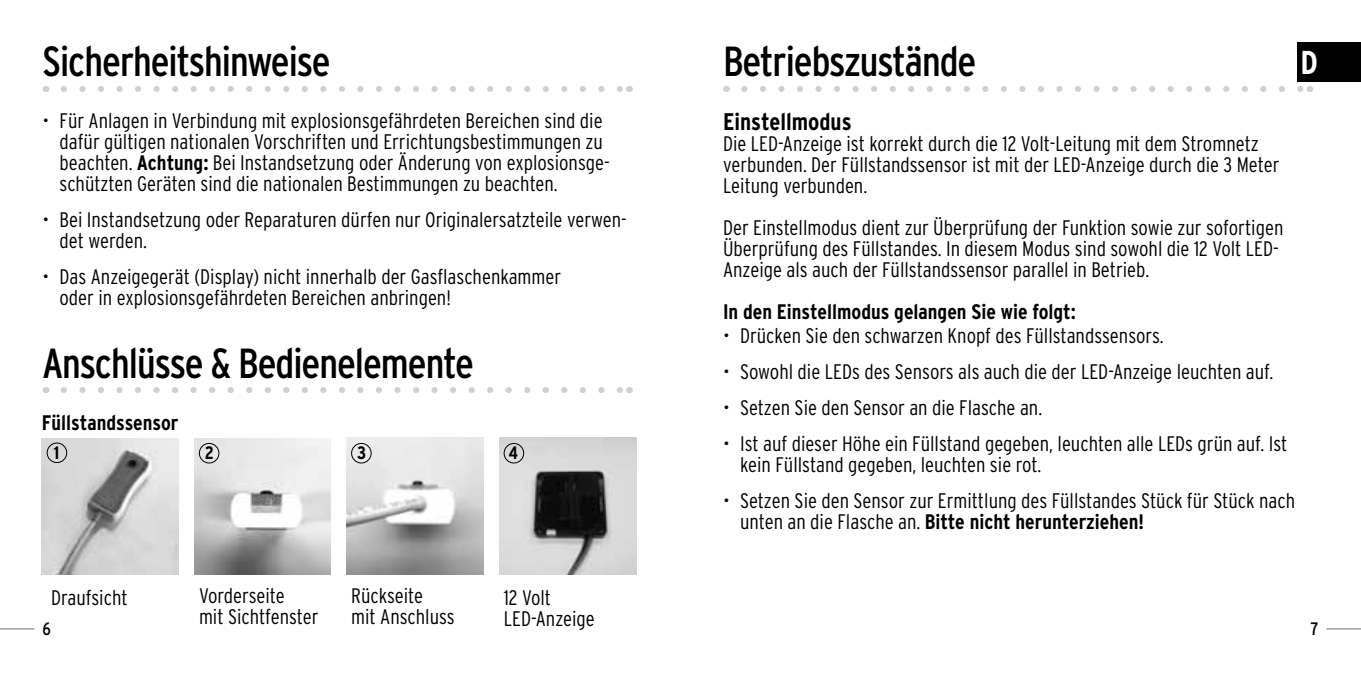
<style>
.page{position:relative;width:1361px;height:681px;background:#fff}
.page>*{position:absolute;margin:0;border:0;box-sizing:border-box;transform-origin:0 0}
.t1{font:condensed 42px "Interstate";letter-spacing:-.025em;color:#000}
.t2{font:700 condensed 33px "Interstate";color:#fff}
.t3{font:700 condensed 24px "Interstate";color:#000}
.t4{font:300 condensed 21px/21px "Interstate";color:#000}
.t5{font:700 condensed 21px "Interstate";color:#000}
.t6{font:700 condensed 18px "Interstate";color:#000}
.t7{font:condensed 18px "Interstate";color:#000}
.s1{font-weight:700}
</style>
<div class="page">
<svg style="left:64px;top:86px;width:556px;height:6px"></svg>
<svg style="left:744px;top:86px;width:556px;height:6px"></svg>
<svg style="left:64px;top:387px;width:556px;height:6px"></svg>
<img style="left:347px;top:437px;width:136px;height:137px">
<img style="left:500px;top:437px;width:136px;height:137px">
<img style="left:194px;top:438px;width:137px;height:136px">
<img style="left:42px;top:438px;width:136px;height:136px">
<div style="left:199px;top:443px;width:20px;height:20px;border:1px solid #000;border-radius:50%"></div>
<div style="left:351px;top:443px;width:20px;height:20px;border:1px solid #000;border-radius:50%"></div>
<div style="left:504px;top:443px;width:20px;height:20px;border:1px solid #000;border-radius:50%"></div>
<div style="left:47px;top:442px;width:20px;height:20px;border:1px solid #000;border-radius:50%"></div>
<div style="left:1297px;top:43px;width:64px;height:39px;background:#000"></div>
<hr style="left:0;top:627px;width:34px;height:2px;background:#9c9d9d">
<hr style="left:1326px;top:627px;width:35px;height:2px;background:#9c9d9d">
<h1 class="t1" style="left:43px;top:38px;width:290px">Sicherheitshinweise</h1>
<p class="t4" style="left:60px;top:109px;width:552px;text-indent:-17px">• Für Anlagen in Verbindung mit explosionsgefährdeten Bereichen sind die dafür gültigen nationalen Vorschriften und Errichtungsbestimmungen zu beachten. <span class="s1">Achtung:</span> Bei Instandsetzung oder Änderung von explosionsge&shy;schützten Geräten sind die nationalen Bestimmungen zu beachten.</p>
<p class="t4" style="left:60px;top:208px;width:569px;text-indent:-17px">• Bei Instandsetzung oder Reparaturen dürfen nur Originalersatzteile verwen&shy;det werden.</p>
<p class="t4" style="left:60px;top:265px;width:503px;text-indent:-17px">• Das Anzeigegerät (Display) nicht innerhalb der Gasflaschenkammer oder in explosionsgefährdeten Bereichen anbringen!</p>
<h1 class="t1" style="left:43px;top:339px;width:433px">Anschlüsse &amp; Bedienelemente</h1>
<p class="t5" style="left:42px;top:410px;width:138px">Füllstandssensor</p>
<p class="t6" style="left:54px;top:442px;width:7px">1</p>
<p class="t6" style="left:205px;top:442px;width:11px">2</p>
<p class="t6" style="left:357px;top:442px;width:11px">3</p>
<p class="t6" style="left:509px;top:442px;width:11px">4</p>
<h1 class="t1" style="left:723px;top:38px;width:255px">Betriebszustände</h1>
<p class="t3" style="left:723px;top:108px;width:130px">Einstellmodus</p>
<p class="t4" style="left:723px;top:133px;width:558px">Die LED-Anzeige ist korrekt durch die 12 Volt-Leitung mit dem Stromnetz verbunden. Der Füllstandssensor ist mit der LED-Anzeige durch die 3 Meter<br>Leitung verbunden.</p>
<p class="t4" style="left:723px;top:217px;width:562px">Der Einstellmodus dient zur Überprüfung der Funktion sowie zur sofortigen<br>Überprüfung des Füllstandes. In diesem Modus sind sowohl die 12 Volt LED-<br>Anzeige als auch der Füllstandssensor parallel in Betrieb.</p>
<p class="t5" style="left:723px;top:300px;width:354px">In den Einstellmodus gelangen Sie wie folgt:</p>
<p class="t4" style="left:723px;top:325px;width:442px">• Drücken Sie den schwarzen Knopf des Füllstandssensors.</p>
<p class="t4" style="left:723px;top:361px;width:552px">• Sowohl die LEDs des Sensors als auch die der LED-Anzeige leuchten auf.</p>
<p class="t4" style="left:723px;top:397px;width:321px">• Setzen Sie den Sensor an die Flasche an.</p>
<p class="t4" style="left:740px;top:433px;width:549px;text-indent:-17px">• Ist auf dieser Höhe ein Füllstand gegeben, leuchten alle LEDs grün auf. Ist kein Füllstand gegeben, leuchten sie rot.</p>
<p class="t4" style="left:740px;top:490px;width:557px;text-indent:-17px">• Setzen Sie den Sensor zur Ermittlung des Füllstandes Stück für Stück nach unten an die Flasche an. <span class="s1">Bitte nicht herunterziehen!</span></p>
<h2 class="t2" style="left:1300px;top:44px;width:19px">D</h2>
<p class="t4" style="left:51px;top:586px;width:78px">Draufsicht</p>
<p class="t4" style="left:199px;top:585px;width:121px">Vorderseite<br>mit Sichtfenster</p>
<p class="t4" style="left:351px;top:585px;width:105px">Rückseite<br>mit Anschluss</p>
<p class="t4" style="left:504px;top:586px;width:93px">12 Volt<br>LED-Anzeige</p>
<p class="t7" style="left:43px;top:618px;width:10px">6</p>
<p class="t7" style="left:1310px;top:618px;width:9px">7</p>
</div>
